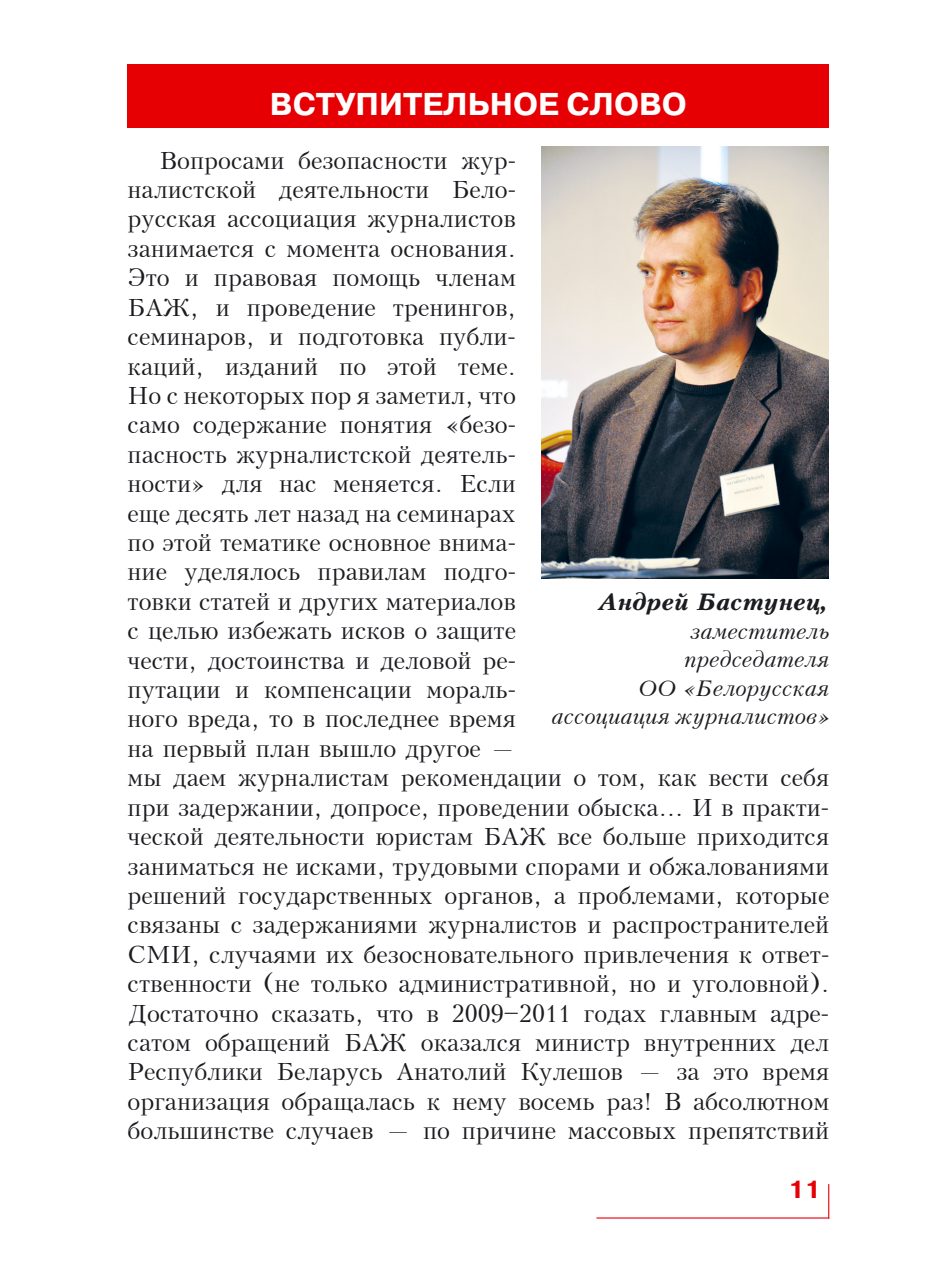
<style>
.page{position:relative;width:925px;height:1276px;background:#fff}
.page>*{position:absolute;margin:0;border:0;box-sizing:border-box;transform-origin:0 0}
.t1{font:700 31.5px "Pragmatica C";color:#fff}
.t2{font:24.75px/29.5px "Peterburg";color:#1b1c20}
.t3{font:700 24.75px "Pragmatica C";color:#e60004}
.t4{font:italic 22.5px/28.6px "Peterburg";color:#1b1c20;text-align:right}
.t5{font:italic 700 22.5px "Peterburg";color:#1b1c20}
</style>
<div class="page">
<hr style="left:596px;top:1217px;width:233px;height:1px;background:#e60004">
<hr style="left:828px;top:1184px;width:1px;height:34px;background:#e60004">
<div style="left:128px;top:64px;width:701px;height:64px;background:#e60004"></div>
<img style="left:541px;top:147px;width:287px;height:431px">
<p class="t1" style="left:270px;top:86px;width:243px">Вступител ьноеслово</p>
<p class="t2" style="left:128px;top:145px;width:703px;text-indent:32px">Вопросами безопасности жур-<br>налистской деятельности Бело-<br>русская ассоциация журналистов<br>занимается с момента основания.<br>Это и правовая помощь членам<br>БАЖ, и проведение тренингов,<br>семинаров, и подготовка публи-<br>каций, изданий по этой теме.<br>Но с некоторых пор я заметил, что<br>само содержание понятия «безо-<br>пасность журналистской деятель-<br>ности» для нас меняется. Если<br>еще десять лет назад на семинарах<br>по этой тематике основное внима-<br>ние уделялось правилам подго-<br>товки статей и других материалов<br>с целью избежать исков о защите<br>чести, достоинства и деловой ре-<br>путации и компенсации мораль-<br>ного вреда, то в последнее время<br>на первый план вышло другое —<br>мы даем журналистам рекомендации о том, как вести себя при задержании, допросе, проведении обыска… И в практи&shy;ческой деятельности юристам БАЖ все больше приходится заниматься не исками, трудовыми спорами и обжалованиями решений государственных органов, а проблемами, которые связаны с задержаниями журналистов и распространителей СМИ, случаями их безосновательного привлечения к ответ&shy;ственности (не только административной, но и уголовной).<br>Достаточно сказать, что в 2009–2011 годах главным адре&shy;сатом обращений БАЖ оказался министр внутренних дел Республики Беларусь Анатолий Кулешов — за это время организация обращалась к нему восемь раз! В абсолютном большинстве случаев — по причине массовых препятствий</p>
<p class="t5" style="left:597px;top:588px;width:233px">Андрей Бастунец,</p>
<p class="t4" style="left:552px;top:617px;width:279px">заместитель председателя<br>ОО «Белорусская ассоциация журналистов»</p>
<p class="t3" style="left:788px;top:1176px;width:34px">11</p>
</div>
